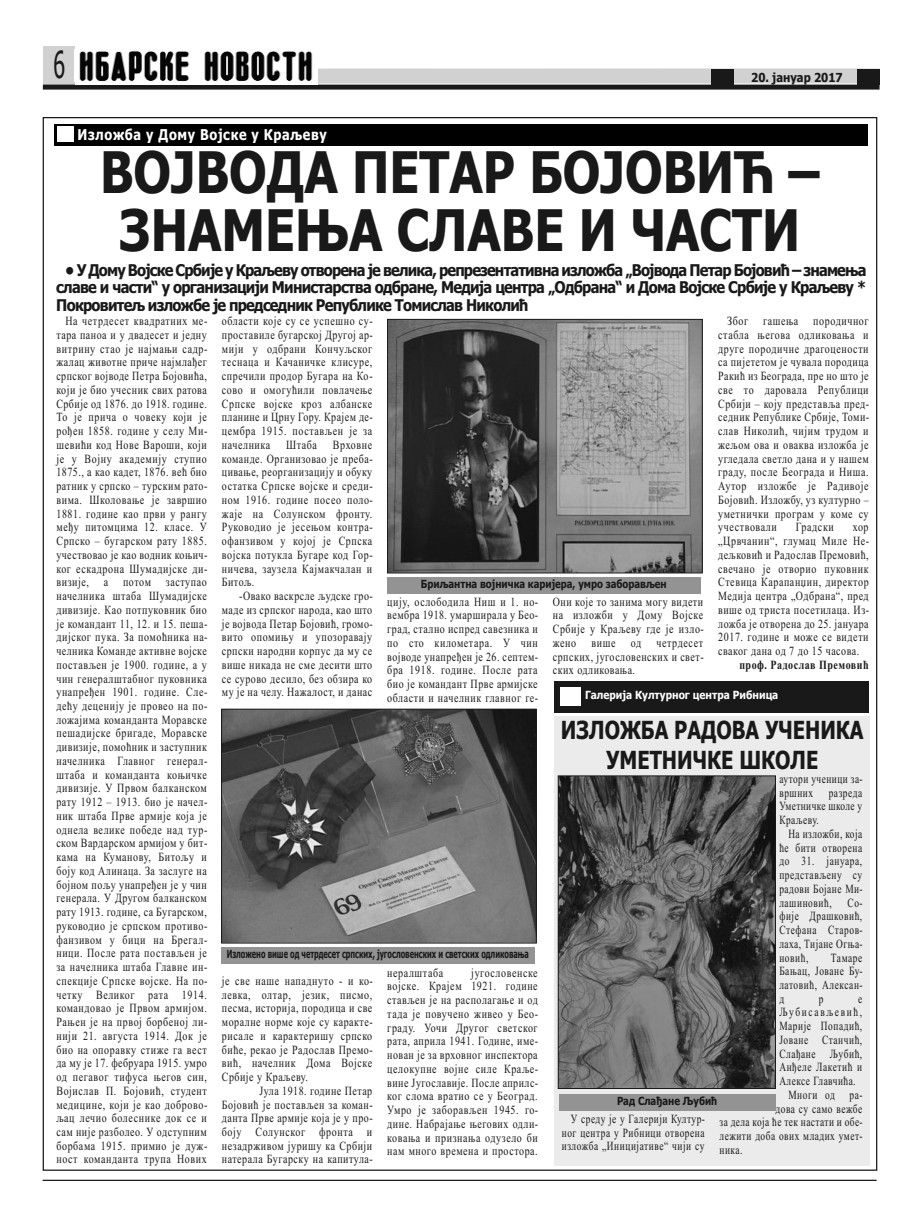
<style>
.page{position:relative;width:902px;height:1226px;background:#fff}
.page>*{position:absolute;margin:0;border:0;box-sizing:border-box;transform-origin:0 0}
.t1{font:700 57.5px/58.8px "Tahoma";color:#191919;text-align:center;scale:.85 1}
.t2{font:37.5px "Tahoma";color:#191919;scale:.57 1}
.t3{font:700 25px/30px "Tahoma";color:#191919;text-align:center;scale:.8 1}
.t4{font:700 16.25px/17.5px "Tahoma";letter-spacing:-.05em;color:#191919;text-align:justify;scale:.9 1}
.t5{font:700 15px "Tahoma";letter-spacing:.05em;color:#fff;scale:.85 1}
.t6{font:12.5px/13.8px "Times New Roman";letter-spacing:.055em;color:#191919;text-align:justify;scale:.8 1}
.t7{font:12.5px/13.8px "Times New Roman";letter-spacing:.055em;color:#191919;text-align:justify;scale:.75 1}
.t8{font:700 12.5px "Times New Roman";letter-spacing:.05em;color:#191919;scale:.8 1}
.t9{font:700 12.5px "Tahoma";color:#191919;scale:.9 1}
.t10{font:12.5px "Times New Roman";letter-spacing:.18em;color:#191919;scale:.75 1}
.t11{font:700 11.25px "Tahoma";color:#191919;scale:.65 1}
.t12{font:700 11.25px "Tahoma";color:#191919;scale:.85 1}
.t13{font:700 11.25px "Tahoma";color:#fff;scale:.9 1}
</style>
<div class="page">
<div style="left:91px;top:68px;width:788px;height:16px;background:#d1d1d1"></div>
<div style="left:43px;top:46px;width:32px;height:43px;background:#d1d1d1"></div>
<div style="left:43px;top:85px;width:836px;height:5px;background:#191919"></div>
<div style="left:711px;top:70px;width:22px;height:15px;background:#191919"></div>
<div style="left:857px;top:70px;width:22px;height:15px;background:#191919"></div>
<div style="left:75px;top:47px;width:242px;height:37px;background:#fff"></div>
<img style="left:79px;top:51px;width:234px;height:30px">
<hr style="left:43px;top:1180px;width:833px;height:1px;background:#191919">
<div style="left:54px;top:124px;width:813px;height:22px;background:#000"></div>
<div style="left:58px;top:127px;width:16px;height:15px;background:#fff"></div>
<img style="left:389px;top:321px;width:311px;height:250px">
<div style="left:387px;top:319px;width:315px;height:254px;border:1px solid #191919"></div>
<div style="left:387px;top:577px;width:313px;height:16px;background:#939393"></div>
<img style="left:223px;top:711px;width:311px;height:230px">
<div style="left:221px;top:709px;width:315px;height:234px;border:1px solid #191919"></div>
<div style="left:221px;top:947px;width:314px;height:16px;background:#939393"></div>
<div style="left:554px;top:716px;width:316px;height:449px;background:#ebebeb"></div>
<div style="left:554px;top:681px;width:315px;height:32px;background:#191919"></div>
<div style="left:561px;top:687px;width:20px;height:19px;background:#fff"></div>
<img style="left:560px;top:778px;width:213px;height:309px">
<div style="left:558px;top:776px;width:217px;height:313px;border:1px solid #191919"></div>
<div style="left:559px;top:1094px;width:216px;height:17px;background:#939393"></div>
<h2 class="t2" style="left:53px;top:44px;width:22px">6</h2>
<p class="t9" style="left:751px;top:70px;width:103px">20. јануар 2017</p>
<p class="t5" style="left:78px;top:126px;width:295px">Изложба у Дому Војске у Краљеву</p>
<h1 class="t1" style="left:100px;top:143px;width:848px">ВОЈВОДА ПЕТАР БОЈОВИЋ –<br>ЗНАМЕЊА СЛАВЕ И ЧАСТИ</h1>
<p class="t4" style="left:56px;top:261px;width:901px;text-indent:9px">• У Дому Војске Србије у Краљеву отворена је велика, репрезентативна изложба „Војвода Петар Бојовић – знамења славе и части“ у организацији Министарства одбране, Медија центра „Одбрана“ и Дома Војске Србије у Краљеву * Покровитељ изложбе је председник Републике Томислав Николић</p>
<p class="t6" style="left:56px;top:314px;width:190px;text-indent:9px">На четрдесет квадратних ме&shy;тара паноа и у двадесет и једну витрину стао је најмањи садр&shy;жалац животне приче најмлађег српског војводе Петра Бојовића, који је био учесник свих ратова Србије од 1876. до 1918. године.<br>То је прича о човеку који је рођен 1858. године у селу Ми&shy;шевићи код Нове Вароши, који је у Војну академију ступио 1875., а као кадет, 1876. већ био ратник у српско – турским рато&shy;вима. Школовање је завршио 1881. године као први у рангу међу питомцима 12. класе. У Српско – бугарском рату 1885. учествовао је као водник коњич&shy;ког ескадрона Шумадијске ди&shy;визије, а потом заступао начелника штаба Шумадијске дивизије. Као потпуковник био је командант 11, 12. и 15. пеша&shy;дијског пука. За помоћника на&shy;челника Команде активне војске постављен је 1900. године, а у чин генералштабног пуковника унапређен 1901. године. Сле&shy;дећу деценију је провео на по&shy;ложајима команданта Моравске пешадијске бригаде, Моравске дивизије, помоћник и заступник начелника Главног генерал&shy;штаба и команданта коњичке дивизије. У Првом балканском рату 1912 – 1913. био је начел&shy;ник штаба Прве армије која је однела велике победе над тур&shy;ском Вардарском армијом у бит&shy;кама на Куманову, Битољу и боју код Алинаца. За заслуге на бојном пољу унапређен је у чин генерала. У Другом балканском рату 1913. године, са Бугарском, руководио је српском противо&shy;фанзивом у бици на Брегал&shy;ници. После рата постављен је за начелника штаба Главне ин&shy;спекције Српске војске. На по&shy;четку Великог рата 1914. командовао је Првом армијом.<br>Рањен је на првој борбеној ли&shy;нији 21. августа 1914. Док је био на опоравку стиже га вест да му је 17. фебруара 1915. умро од пегавог тифуса његов син, Војислав П. Бојовић, студент медицине, који је као доброво&shy;љац лечио болеснике док се и сам није разболео. У одступним борбама 1915. примио је дуж&shy;ност команданта трупа Нових</p>
<p class="t6" style="left:222px;top:314px;width:190px">области које су се успешно су&shy;проставиле бугарској Другој ар&shy;мији у одбрани Кончуљског теснаца и Качаничке клисуре, спречили продор Бугара на Ко&shy;сово и омогућили повлачење Српске војске кроз албанске планине и Црну Гору. Крајем де&shy;цембра 1915. постављен је за начелника</p>
<p class="t6" style="left:718px;top:314px;width:190px;text-indent:9px">Због гашења породичног стабла његова одликовања и друге породичне драгоцености са пијететом је чувала породица Ракић из Београда, пре но што је све то даровала Републици Србији – коју представља пред&shy;седник Републике Србије, Томи&shy;слав Николић, чијим трудом и жељом ова и оваква изложба је угледала светло дана и у нашем граду, после Београда и Ниша.<br>Аутор изложбе је Радивоје Бојовић. Изложбу, уз културно – уметнички програм у коме су учествовали</p>
<p class="t6" style="left:286px;top:438px;width:40px">Штаба</p>
<p class="t6" style="left:222px;top:438px;width:190px;text-indent:111px">Врховне команде. Организовао је преба&shy;цивање, реорганизацију и обуку остатка Српске војске и среди&shy;ном 1916. године посео поло&shy;жаје на Солунском фронту.<br>Руководио је јесењом контра&shy;офанзивом у којој је Српска војска потукла Бугаре код Гор&shy;ничева, заузела Кајмакчалан и Битољ.</p>
<p class="t6" style="left:222px;top:589px;width:190px;text-indent:17px">-Овако васкрсле људске гро&shy;маде из српског народа, као што је војвода Петар Бојовић, громо&shy;вито опомињу и упозоравају српски народни корпус да му се више никада не сме десити што се сурово десило, без обзира ко му је на челу. Нажалост, и данас</p>
<p class="t6" style="left:796px;top:520px;width:49px">Градски</p>
<p class="t6" style="left:718px;top:520px;width:190px;text-indent:135px">хор „Црвчанин“, глумац Миле Не&shy;дељковић и Радослав Премовић, свечано је отворио пуковник Стевица Карапанџин, директор Медија центра „Одбрана“, пред више од триста посетилаца. Из&shy;ложба је отворена до 25. јануара 2017. године и може се видети сваког дана од 7 до 15 часова.</p>
<p class="t8" style="left:739px;top:657px;width:163px">проф. Радослав Премовић</p>
<p class="t12" style="left:421px;top:577px;width:291px">Бриљантна војничка каријера, умро заборављен</p>
<p class="t6" style="left:553px;top:594px;width:190px">Они које то занима могу видети на изложби у Дому Војске Србије у Краљеву где је изло&shy;жено више од четрдесет српских, југословенских и свет&shy;ских одликовања.</p>
<p class="t6" style="left:387px;top:594px;width:190px">цију, ослободила Ниш и 1. но&shy;вембра 1918. умарширала у Бео&shy;град, стално испред савезника и по сто километара. У чин војводе унапређен је 26. септем&shy;бра 1918. године. После рата био је командант Прве армијске области и начелник главног ге-</p>
<p class="t13" style="left:585px;top:688px;width:216px">Галерија Културног центра Рибница</p>
<h3 class="t3" style="left:561px;top:715px;width:380px">ИЗЛОЖБА РАДОВА УЧЕНИКА<br>УМЕТНИЧКЕ ШКОЛЕ</h3>
<p class="t7" style="left:779px;top:772px;width:113px">аутори ученици за&shy;вршних разреда Уметничке школе у Краљеву.</p>
<p class="t7" style="left:779px;top:827px;width:113px;text-indent:9px">На изложби, која ће бити отворена до 31. јануара, представљену су радови Бојане Ми&shy;лашиновић,</p>
<p class="t7" style="left:779px;top:895px;width:113px;text-indent:68px">Со&shy;фије Драшковић, Стефана Старов&shy;лаха, Тијане Огња&shy;новић,</p>
<p class="t11" style="left:227px;top:947px;width:466px">Изложено више од четрдесет српских, југословенских и светских одликовања</p>
<p class="t7" style="left:779px;top:950px;width:113px;text-indent:52px">Тамаре Бањац, Јоване Бу&shy;латовић, Алексан&shy;д</p>
<p class="t6" style="left:387px;top:965px;width:190px;text-indent:84px">југословенске војске. Крајем 1921. године стављен је на располагање и од тада је повучено живео у Бео&shy;граду. Уочи Другог светског рата, априла 1941. Године, име&shy;нован је за врховног инспектора целокупне војне силе Краље&shy;вине Југославије. После априлс&shy;ког слома вратио се у Београд.<br>Умро је заборављен 1945. го&shy;дине. Набрајање његових одли&shy;ковања и признања одузело би нам много времена и простора.</p>
<p class="t6" style="left:387px;top:965px;width:71px">нералштаба</p>
<p class="t6" style="left:222px;top:974px;width:190px">је све наше нападнуто - и ко&shy;левка, олтар, језик, писмо, песма, историја, породица и све моралне норме које су каракте&shy;рисале и карактеришу српско биће, рекао је Радослав Премо&shy;вић, начелник Дома Војске Србије у Краљеву.</p>
<p class="t6" style="left:222px;top:1084px;width:190px;text-indent:38px">Јула 1918. године Петар Бојовић је постављен за коман&shy;данта Прве армије која је у про&shy;боју Солунског фронта и незадрживом јуришу ка Србији натерала Бугарску на капитула-</p>
<p class="t7" style="left:819px;top:992px;width:8px">р</p>
<p class="t7" style="left:858px;top:992px;width:7px">е</p>
<p class="t10" style="left:779px;top:1005px;width:112px">Љубисављевић,</p>
<p class="t7" style="left:779px;top:1019px;width:112px">Марије Попадић,</p>
<p class="t7" style="left:779px;top:1033px;width:112px">Јоване Станчић,</p>
<p class="t7" style="left:779px;top:1046px;width:112px">Слађане Љубић,</p>
<p class="t7" style="left:779px;top:1060px;width:112px">Анђеле Лакетић и</p>
<p class="t7" style="left:779px;top:1074px;width:103px">Алексе Главчића.</p>
<p class="t7" style="left:788px;top:1088px;width:101px">Многи од ра-</p>
<p class="t7" style="left:775px;top:1101px;width:117px">дова су само вежбе</p>
<p class="t7" style="left:719px;top:1115px;width:192px">за дела која ће тек настати и обе-</p>
<p class="t7" style="left:719px;top:1129px;width:192px">лежити доба ових младих умет-</p>
<p class="t7" style="left:719px;top:1143px;width:32px">ника.</p>
<p class="t12" style="left:617px;top:1095px;width:119px">Рад Слађане Љубић</p>
<p class="t7" style="left:562px;top:1112px;width:192px;text-indent:9px">У среду је у Галерији Култур&shy;ног центра у Рибници отворена изложба „Иницијативе“ чији су</p>
</div>
